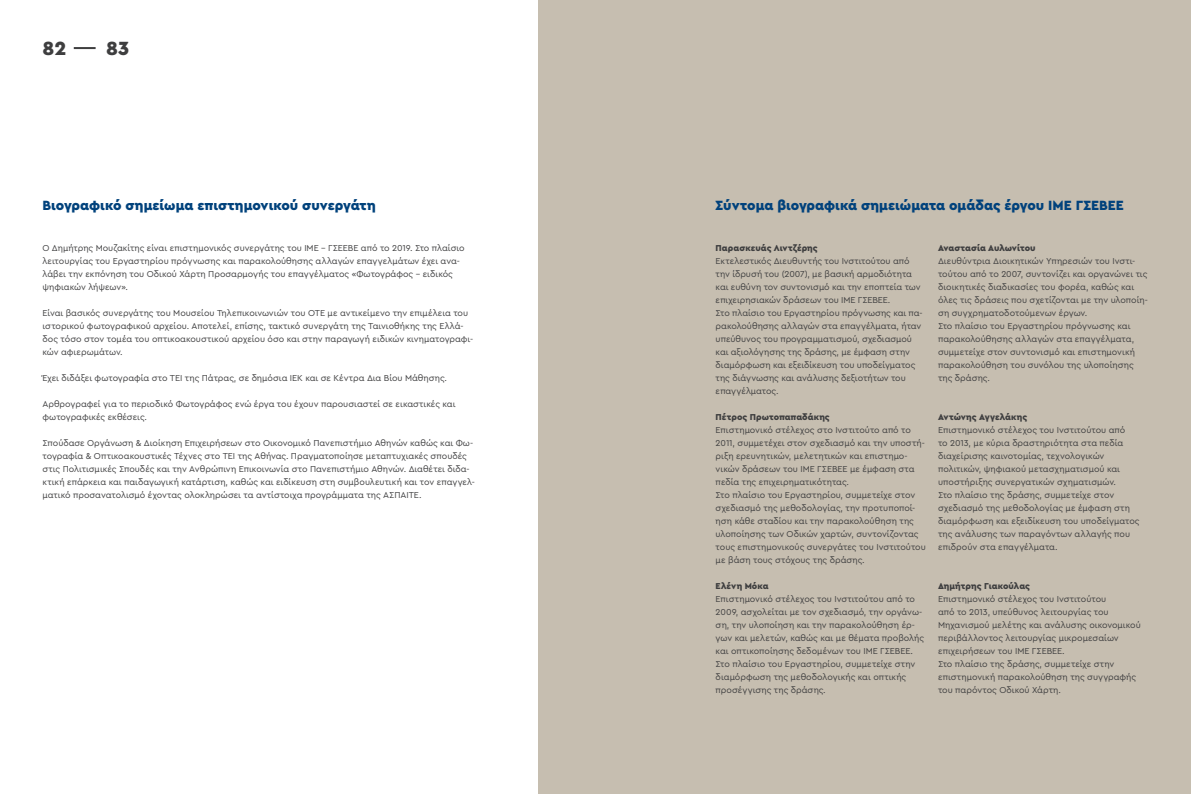
<style>
.page{position:relative;width:1191px;height:794px;background:#fff}
.page>*{position:absolute;margin:0;border:0;box-sizing:border-box;transform-origin:0 0}
.t1{font:900 20px "Cera Pro";color:#3e3e3f}
.t2{font:900 14px "Cera Pro";color:#01427c}
.t3{font:9px/13px "Cera Pro";color:#3e3e3f}
.t4{font:900 9px "Cera Pro";letter-spacing:.01em;color:#3e3e3f}
</style>
<div class="page">
<hr style="left:74px;top:47px;width:22px;height:2px;background:#3e3e3f">
<div style="left:539px;top:0;width:652px;height:794px;background:#c6beb0"></div>
<h1 class="t1" style="left:43px;top:35px;width:25px">82</h1>
<h1 class="t1" style="left:106px;top:35px;width:25px">83</h1>
<p class="t2" style="left:43px;top:196px;width:335px">Βιογραφικό σημείωμα επιστημονικού συνεργάτη</p>
<p class="t3" style="left:43px;top:241px;width:424px">Ο Δημήτρης Μουζακίτης είναι επιστημονικός συνεργάτης του ΙΜΕ – ΓΣΕΕΒΕ από το 2019. Στο πλαίσιο λειτουργίας του Εργαστηρίου πρόγνωσης και παρακολούθησης αλλαγών επαγγελμάτων έχει ανα&shy;λάβει την εκπόνηση του Οδικού Χάρτη Προσαρμογής του επαγγέλματος «Φωτογράφος - ειδικός ψηφιακών λήψεων».</p>
<p class="t3" style="left:43px;top:306px;width:432px">Είναι βασικός συνεργάτης του Μουσείου Τηλεπικοινωνιών του ΟΤΕ με αντικείμενο την επιμέλεια του ιστορικού φωτογραφικού αρχείου. Αποτελεί, επίσης, τακτικό συνεργάτη της Ταινιοθήκης της Ελλά&shy;δος τόσο στον τομέα του οπτικοακουστικού αρχείου όσο και στην παραγωγή ειδικών κινηματογραφι&shy;κών αφιερωμάτων.</p>
<p class="t3" style="left:43px;top:371px;width:406px">Έχει διδάξει φωτογραφία στο ΤΕΙ της Πάτρας, σε δημόσια ΙΕΚ και σε Κέντρα Δια Βίου Μάθησης.</p>
<p class="t3" style="left:43px;top:397px;width:414px">Αρθρογραφεί για το περιοδικό Φωτογράφος ενώ έργα του έχουν παρουσιαστεί σε εικαστικές και φωτογραφικές εκθέσεις.</p>
<p class="t3" style="left:43px;top:436px;width:434px">Σπούδασε Οργάνωση &amp; Διοίκηση Επιχειρήσεων στο Οικονομικό Πανεπιστήμιο Αθηνών καθώς και Φω&shy;τογραφία &amp; Οπτικοακουστικές Τέχνες στο ΤΕΙ της Αθήνας. Πραγματοποίησε μεταπτυχιακές σπουδές στις Πολιτισμικές Σπουδές και την Ανθρώπινη Επικοινωνία στο Πανεπιστήμιο Αθηνών. Διαθέτει διδα&shy;κτική επάρκεια και παιδαγωγική κατάρτιση, καθώς και ειδίκευση στη συμβουλευτική και τον επαγγελ&shy;ματικό προσανατολισμό έχοντας ολοκληρώσει τα αντίστοιχα προγράμματα της ΑΣΠΑΙΤΕ.</p>
<p class="t2" style="left:715px;top:196px;width:410px">Σύντομα βιογραφικά σημειώματα ομάδας έργου ΙΜΕ ΓΣΕΒΕΕ</p>
<p class="t4" style="left:715px;top:242px;width:103px">Παρασκευάς Λιντζέρης</p>
<p class="t3" style="left:715px;top:254px;width:206px">Εκτελεστικός Διευθυντής του Ινστιτούτου από την ίδρυσή του (2007), με βασική αρμοδιότητα και ευθύνη τον συντονισμό και την εποπτεία των επιχειρησιακών δράσεων του ΙΜΕ ΓΣΕΒΕΕ.</p>
<p class="t3" style="left:715px;top:306px;width:208px">Στο πλαίσιο του Εργαστηρίου πρόγνωσης και πα&shy;ρακολούθησης αλλαγών στα επαγγέλματα, ήταν υπεύθυνος του προγραμματισμού, σχεδιασμού και αξιολόγησης της δράσης, με έμφαση στην διαμόρφωση και εξειδίκευση του υποδείγματος της διάγνωσης και ανάλυσης δεξιοτήτων του επαγγέλματος.</p>
<p class="t4" style="left:715px;top:411px;width:116px">Πέτρος Πρωτοπαπαδάκης</p>
<p class="t3" style="left:715px;top:423px;width:211px">Επιστημονικό στέλεχος στο Ινστιτούτο από το 2011, συμμετέχει στον σχεδιασμό και την υποστή&shy;ριξη ερευνητικών, μελετητικών και επιστημο&shy;νικών δράσεων του ΙΜΕ ΓΣΕΒΕΕ με έμφαση στα πεδία της επιχειρηματικότητας.</p>
<p class="t3" style="left:715px;top:488px;width:212px">Στο πλαίσιο του Εργαστηρίου, συμμετείχε στον σχεδιασμό της μεθοδολογίας, την προτυποποί&shy;ηση κάθε σταδίου και την παρακολούθηση της υλοποίησης των Οδικών χαρτών, συντονίζοντας τους επιστημονικούς συνεργάτες του Ινστιτούτου με βάση τους στόχους της δράσης.</p>
<p class="t4" style="left:715px;top:580px;width:54px">Ελένη Μόκα</p>
<p class="t3" style="left:715px;top:592px;width:210px">Επιστημονικό στέλεχος του Ινστιτούτου από το 2009, ασχολείται με τον σχεδιασμό, την οργάνω&shy;ση, την υλοποίηση και την παρακολούθηση έρ&shy;γων και μελετών, καθώς και με θέματα προβολής και οπτικοποίησης δεδομένων του ΙΜΕ ΓΣΕΒΕΕ.</p>
<p class="t3" style="left:715px;top:657px;width:201px">Στο πλαίσιο του Εργαστηρίου, συμμετείχε στην διαμόρφωση της μεθοδολογικής και οπτικής προσέγγισης της δράσης.</p>
<p class="t4" style="left:938px;top:242px;width:99px">Αναστασία Αυλωνίτου</p>
<p class="t3" style="left:938px;top:254px;width:211px">Διευθύντρια Διοικητικών Υπηρεσιών του Ινστι&shy;τούτου από το 2007, συντονίζει και οργανώνει τις διοικητικές διαδικασίες του φορέα, καθώς και όλες τις δράσεις που σχετίζονται με την υλοποίη&shy;ση συγχρηματοδοτούμενων έργων.</p>
<p class="t3" style="left:938px;top:319px;width:198px">Στο πλαίσιο του Εργαστηρίου πρόγνωσης και παρακολούθησης αλλαγών στα επαγγέλματα, συμμετείχε στον συντονισμό και επιστημονική παρακολούθηση του συνόλου της υλοποίησης της δράσης.</p>
<p class="t4" style="left:938px;top:411px;width:91px">Αντώνης Αγγελάκης</p>
<p class="t3" style="left:938px;top:423px;width:189px">Επιστημονικό στέλεχος του Ινστιτούτου από το 2013, με κύρια δραστηριότητα στα πεδία διαχείρισης καινοτομίας, τεχνολογικών πολιτικών, ψηφιακού μετασχηματισμού και υποστήριξης συνεργατικών σχηματισμών.</p>
<p class="t3" style="left:938px;top:488px;width:203px">Στο πλαίσιο της δράσης, συμμετείχε στον σχεδιασμό της μεθοδολογίας με έμφαση στη διαμόρφωση και εξειδίκευση του υποδείγματος της ανάλυσης των παραγόντων αλλαγής που επιδρούν στα επαγγέλματα.</p>
<p class="t4" style="left:938px;top:580px;width:93px">Δημήτρης Γιακούλας</p>
<p class="t3" style="left:938px;top:592px;width:204px">Επιστημονικό στέλεχος του Ινστιτούτου<br>από το 2013, υπεύθυνος λειτουργίας του Μηχανισμού μελέτης και ανάλυσης οικονομικού περιβάλλοντος λειτουργίας μικρομεσαίων επιχειρήσεων του ΙΜΕ ΓΣΕΒΕΕ.</p>
<p class="t3" style="left:938px;top:657px;width:199px">Στο πλαίσιο της δράσης, συμμετείχε στην επιστημονική παρακολούθηση της συγγραφής του παρόντος Οδικού Χάρτη.</p>
</div>
